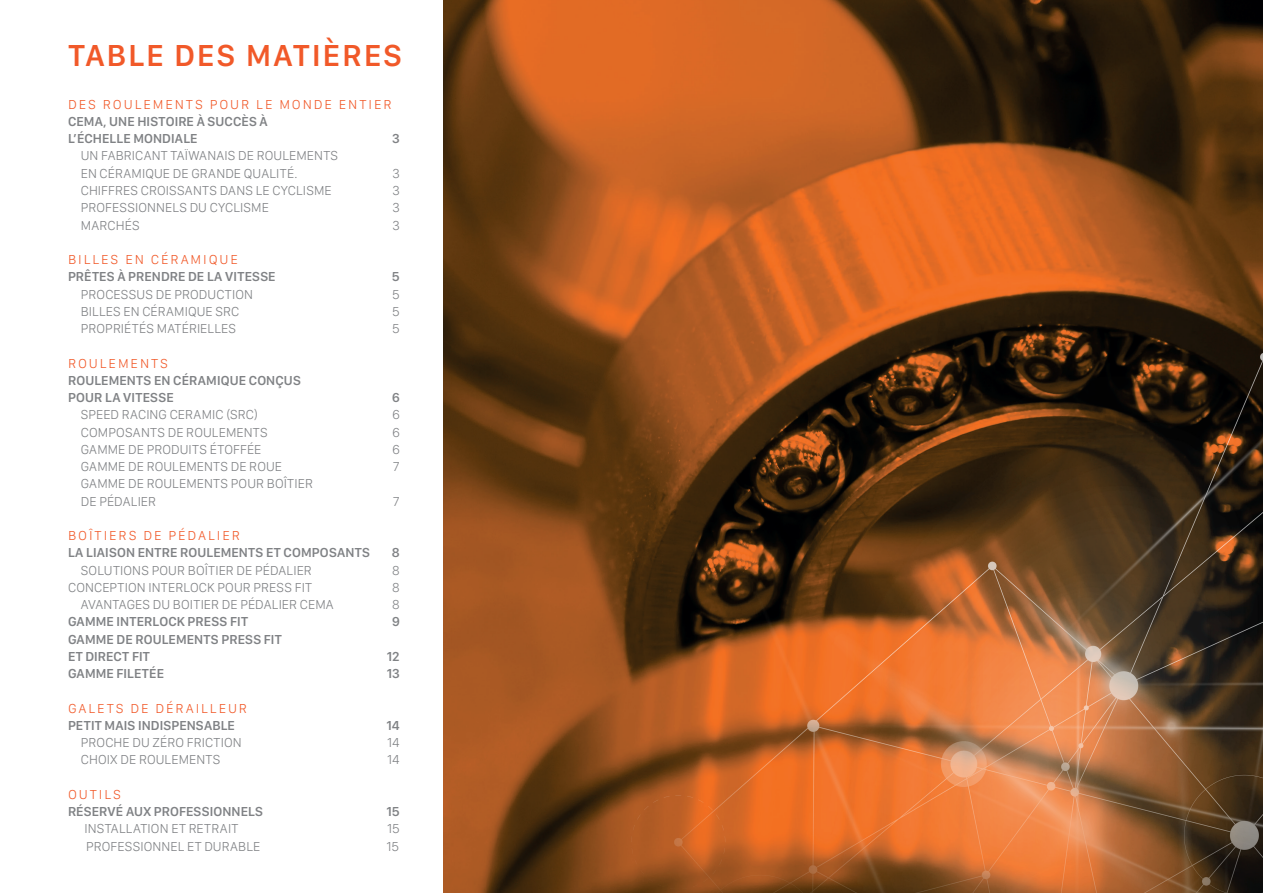
<style>
.page{position:relative;width:1263px;height:893px;background:#fff}
.page>*{position:absolute;margin:0;border:0;box-sizing:border-box;transform-origin:0 0}
.t1{font:600 31.5px "San Francisco Text";letter-spacing:.05em;color:#f15929}
.t2{font:300 13.5px/17.2px "San Francisco Display";letter-spacing:.01em;color:#808285}
.t3{font:600 13.5px/17.2px "San Francisco Display";letter-spacing:.01em;color:#808285}
.t4{font:300 13.5px "San Francisco Text";letter-spacing:.14em;color:#f15929}
</style>
<div class="page">
<img style="left:443px;top:0;width:820px;height:330px">
<img style="left:443px;top:330px;width:820px;height:563px">
<h1 class="t1" style="left:68px;top:36px;width:336px">TABLE DES MATIÈRES</h1>
<p class="t4" style="left:68px;top:96px;width:325px">DES ROULEMENTS POUR LE MONDE ENTIER</p>
<p class="t3" style="left:68px;top:114px;width:201px">CEMA, UNE HISTOIRE À SUCCÈS À<br>L’ÉCHELLE MONDIALE</p>
<p class="t3" style="left:392px;top:131px;width:9px">3</p>
<p class="t2" style="left:81px;top:148px;width:259px">UN FABRICANT TAÏWANAIS DE ROULEMENTS<br>EN CÉRAMIQUE DE GRANDE QUALITÉ.</p>
<p class="t2" style="left:392px;top:166px;width:9px">3</p>
<p class="t2" style="left:81px;top:183px;width:252px">CHIFFRES CROISSANTS DANS LE CYCLISME</p>
<p class="t2" style="left:392px;top:183px;width:9px">3</p>
<p class="t2" style="left:81px;top:200px;width:190px">PROFESSIONNELS DU CYCLISME</p>
<p class="t2" style="left:392px;top:200px;width:9px">3</p>
<p class="t2" style="left:81px;top:217px;width:60px">MARCHÉS</p>
<p class="t2" style="left:392px;top:217px;width:9px">3</p>
<p class="t4" style="left:68px;top:251px;width:171px">BILLES EN CÉRAMIQUE</p>
<p class="t3" style="left:68px;top:269px;width:209px">PRÊTES À PRENDRE DE LA VITESSE</p>
<p class="t3" style="left:392px;top:269px;width:9px">5</p>
<p class="t2" style="left:81px;top:286px;width:174px">PROCESSUS DE PRODUCTION</p>
<p class="t2" style="left:392px;top:286px;width:9px">5</p>
<p class="t2" style="left:81px;top:304px;width:160px">BILLES EN CÉRAMIQUE SRC</p>
<p class="t2" style="left:392px;top:304px;width:9px">5</p>
<p class="t2" style="left:81px;top:321px;width:157px">PROPRIÉTÉS MATÉRIELLES</p>
<p class="t2" style="left:392px;top:321px;width:9px">5</p>
<p class="t4" style="left:68px;top:355px;width:102px">ROULEMENTS</p>
<p class="t3" style="left:68px;top:373px;width:234px">ROULEMENTS EN CÉRAMIQUE CONÇUS<br>POUR LA VITESSE</p>
<p class="t3" style="left:392px;top:390px;width:9px">6</p>
<p class="t2" style="left:81px;top:407px;width:179px">SPEED RACING CERAMIC (SRC)</p>
<p class="t2" style="left:392px;top:407px;width:9px">6</p>
<p class="t2" style="left:81px;top:424px;width:188px">COMPOSANTS DE ROULEMENTS</p>
<p class="t2" style="left:392px;top:424px;width:9px">6</p>
<p class="t2" style="left:81px;top:442px;width:182px">GAMME DE PRODUITS ÉTOFFÉE</p>
<p class="t2" style="left:392px;top:442px;width:9px">6</p>
<p class="t2" style="left:81px;top:459px;width:203px">GAMME DE ROULEMENTS DE ROUE</p>
<p class="t2" style="left:393px;top:459px;width:9px">7</p>
<p class="t2" style="left:81px;top:476px;width:234px">GAMME DE ROULEMENTS POUR BOÎTIER<br>DE PÉDALIER</p>
<p class="t2" style="left:393px;top:493px;width:9px">7</p>
<p class="t4" style="left:68px;top:527px;width:173px">BOÎTIERS DE PÉDALIER</p>
<p class="t3" style="left:68px;top:545px;width:303px">LA LIAISON ENTRE ROULEMENTS ET COMPOSANTS</p>
<p class="t3" style="left:392px;top:545px;width:9px">8</p>
<p class="t2" style="left:81px;top:562px;width:233px">SOLUTIONS POUR BOÎTIER DE PÉDALIER</p>
<p class="t2" style="left:392px;top:562px;width:9px">8</p>
<p class="t2" style="left:68px;top:580px;width:246px">CONCEPTION INTERLOCK POUR PRESS FIT</p>
<p class="t2" style="left:392px;top:580px;width:9px">8</p>
<p class="t2" style="left:81px;top:597px;width:254px">AVANTAGES DU BOITIER DE PÉDALIER CEMA</p>
<p class="t2" style="left:392px;top:597px;width:9px">8</p>
<p class="t3" style="left:68px;top:614px;width:182px">GAMME INTERLOCK PRESS FIT</p>
<p class="t3" style="left:392px;top:614px;width:9px">9</p>
<p class="t3" style="left:68px;top:632px;width:215px">GAMME DE ROULEMENTS PRESS FIT<br>ET DIRECT FIT</p>
<p class="t3" style="left:387px;top:649px;width:14px">12</p>
<p class="t3" style="left:68px;top:666px;width:98px">GAMME FILETÉE</p>
<p class="t3" style="left:387px;top:666px;width:15px">13</p>
<p class="t4" style="left:68px;top:700px;width:181px">GALETS DE DÉRAILLEUR</p>
<p class="t3" style="left:68px;top:718px;width:168px">PETIT MAIS INDISPENSABLE</p>
<p class="t3" style="left:386px;top:718px;width:15px">14</p>
<p class="t2" style="left:81px;top:735px;width:162px">PROCHE DU ZÉRO FRICTION</p>
<p class="t2" style="left:387px;top:735px;width:14px">14</p>
<p class="t2" style="left:81px;top:752px;width:141px">CHOIX DE ROULEMENTS</p>
<p class="t2" style="left:387px;top:752px;width:14px">14</p>
<p class="t4" style="left:68px;top:786px;width:54px">OUTILS</p>
<p class="t3" style="left:68px;top:804px;width:197px">RÉSERVÉ AUX PROFESSIONNELS</p>
<p class="t3" style="left:386px;top:804px;width:15px">15</p>
<p class="t2" style="left:84px;top:821px;width:155px">INSTALLATION ET RETRAIT</p>
<p class="t2" style="left:387px;top:821px;width:14px">15</p>
<p class="t2" style="left:86px;top:839px;width:176px">PROFESSIONNEL ET DURABLE</p>
<p class="t2" style="left:386px;top:839px;width:14px">15</p>
</div>
